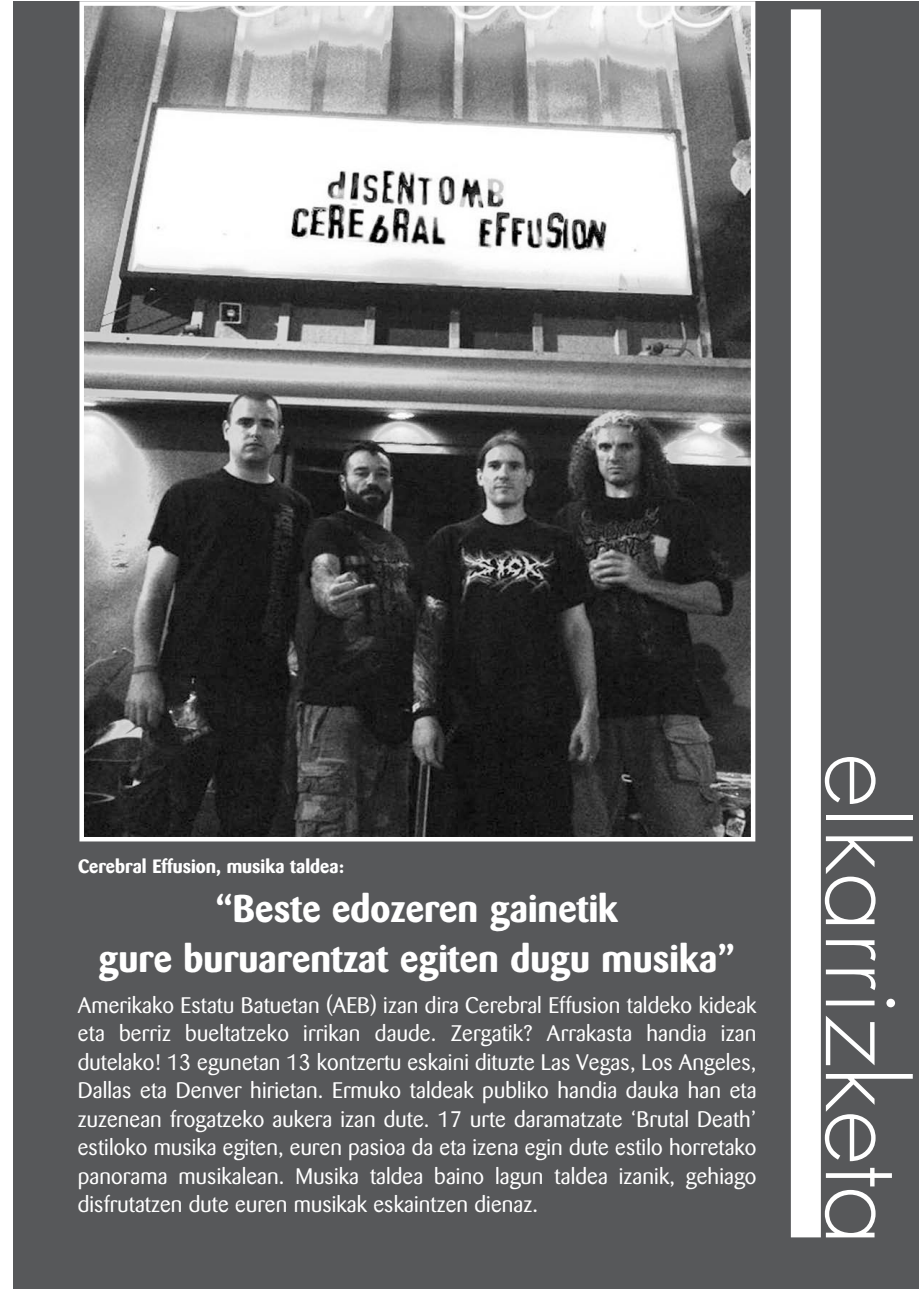
<style>
.page{position:relative;width:919px;height:1289px;background:#fff}
.page>*{position:absolute;margin:0;border:0;box-sizing:border-box;transform-origin:0 0}
.t1{font:300 105.3px "Futura";color:#fff}
.t2{font:36px/49.5px "Barme F";color:#fff;text-align:center}
.t3{font:21px/28.5px "Barme N";letter-spacing:.005em;color:#fff;text-align:justify}
.t4{font:18px "Barme F";color:#fff}
</style>
<div class="page">
<div style="left:13px;top:1px;width:905px;height:1287px;background:#57585a"></div>
<img style="left:84px;top:6px;width:666px;height:830px">
<div style="left:79px;top:1px;width:676px;height:840px;border:4px solid #fff"></div>
<div style="left:790px;top:9px;width:30px;height:1228px;background:#fff"></div>
<p class="t4" style="left:78px;top:857px;width:267px">Cerebral Effusion, musika taldea:</p>
<h2 class="t2" style="left:99px;top:886px;width:637px">“Beste edozeren gainetik<br>gure buruarentzat egiten dugu musika”</h2>
<p class="t3" style="left:78px;top:992px;width:680px">Amerikako Estatu Batuetan (AEB) izan dira Cerebral Effusion taldeko kideak eta berriz bueltatzeko irrikan daude. Zergatik? Arrakasta handia izan dutelako! 13 egunetan 13 kontzertu eskaini dituzte Las Vegas, Los Angeles, Dallas eta Denver hirietan. Ermuko taldeak publiko handia dauka han eta zuzenean frogatzeko aukera izan dute. 17 urte daramatzate ‘Brutal Death’ estiloko musika egiten, euren pasioa da eta izena egin dute estilo horretako panorama musikalean. Musika taldea baino lagun taldea izanik, gehiago disfrutatzen dute euren musikak eskaintzen dienaz.</p>
<h1 class="t1" style="left:913px;top:753px;width:493px;rotate:90deg">elkarrizketa</h1>
</div>
